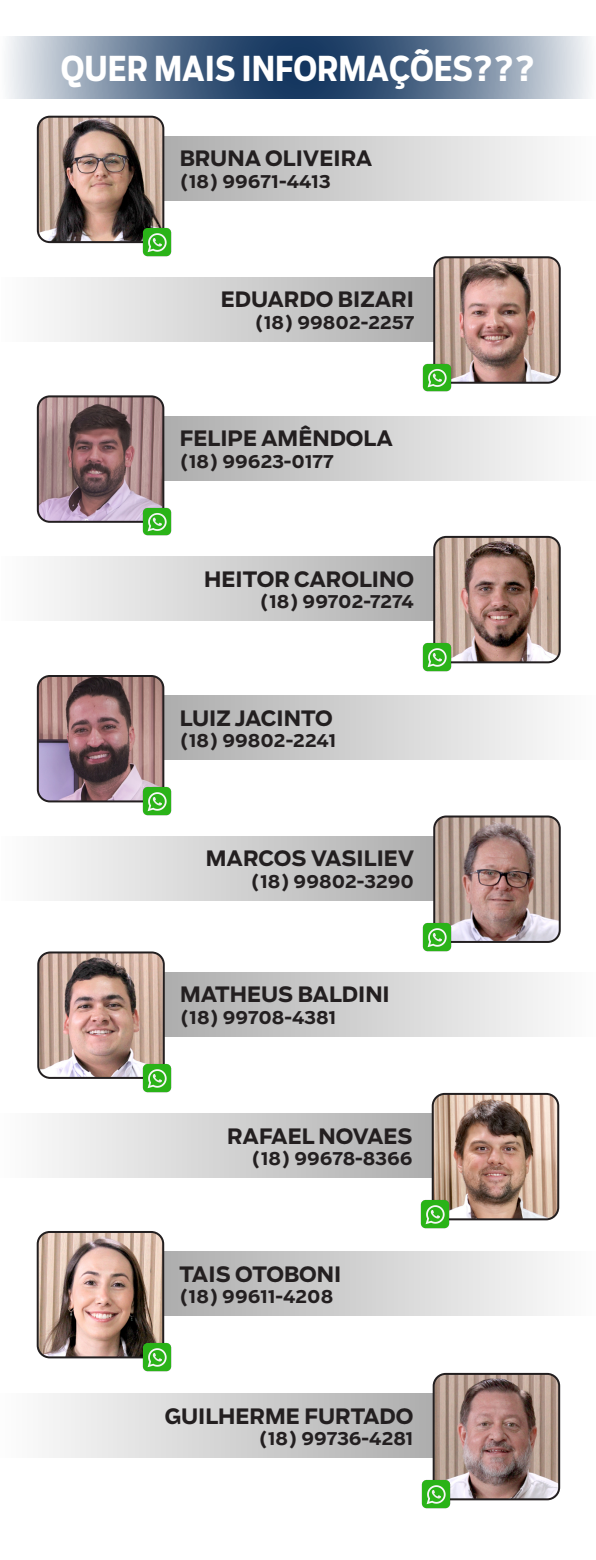
<style>
.page{position:relative;width:596px;height:1560px;background:#fff}
.page>*{position:absolute;margin:0;border:0;box-sizing:border-box;transform-origin:0 0}
.t1{font:700 34px "Boomer Cond";color:#fff}
.t2{font:700 21px "Boomer";color:#231f20}
.t3{font:700 18px "Boomer";color:#231f20}
</style>
<div class="page">
<svg style="left:6px;top:36px;width:585px;height:63px;background:#6a809a"></svg>
<svg style="left:164px;top:136px;width:384px;height:65px;background:#cfcfcf"></svg>
<img style="left:38px;top:117px;width:125px;height:124px">
<div style="left:37px;top:116px;width:127px;height:127px;border:2px solid #231f20;border-radius:12px"></div>
<img style="left:142px;top:227px;width:29px;height:29px">
<svg style="left:49px;top:277px;width:384px;height:64px;background:#d1d1d1"></svg>
<img style="left:436px;top:258px;width:123px;height:124px">
<div style="left:433px;top:256px;width:127px;height:127px;border:2px solid #231f20;border-radius:12px"></div>
<img style="left:422px;top:363px;width:29px;height:29px">
<svg style="left:164px;top:416px;width:384px;height:64px;background:#cfcfcf"></svg>
<img style="left:40px;top:398px;width:121px;height:122px">
<div style="left:37px;top:395px;width:127px;height:128px;border:2px solid #231f20;border-radius:12px"></div>
<img style="left:142px;top:507px;width:29px;height:29px">
<svg style="left:49px;top:556px;width:384px;height:65px;background:#d1d1d1"></svg>
<img style="left:436px;top:537px;width:123px;height:125px">
<div style="left:433px;top:536px;width:127px;height:127px;border:2px solid #231f20;border-radius:12px"></div>
<img style="left:422px;top:642px;width:29px;height:29px">
<svg style="left:164px;top:695px;width:384px;height:65px;background:#cfcfcf"></svg>
<img style="left:38px;top:677px;width:125px;height:124px">
<div style="left:37px;top:675px;width:127px;height:127px;border:2px solid #231f20;border-radius:12px"></div>
<img style="left:142px;top:786px;width:29px;height:29px">
<svg style="left:49px;top:836px;width:384px;height:64px;background:#d1d1d1"></svg>
<img style="left:436px;top:818px;width:123px;height:123px">
<div style="left:433px;top:815px;width:127px;height:127px;border:2px solid #231f20;border-radius:12px"></div>
<img style="left:422px;top:922px;width:29px;height:28px">
<svg style="left:165px;top:972px;width:384px;height:64px;background:#d0d0d0"></svg>
<img style="left:39px;top:954px;width:123px;height:123px">
<div style="left:37px;top:951px;width:128px;height:127px;border:2px solid #231f20;border-radius:12px"></div>
<img style="left:143px;top:1063px;width:28px;height:28px">
<svg style="left:48px;top:1113px;width:383px;height:64px;background:#d0d0d0"></svg>
<img style="left:434px;top:1095px;width:124px;height:124px">
<div style="left:431px;top:1092px;width:128px;height:128px;border:2px solid #231f20;border-radius:12px"></div>
<img style="left:420px;top:1199px;width:29px;height:29px">
<svg style="left:164px;top:1251px;width:384px;height:64px;background:#cfcfcf"></svg>
<img style="left:38px;top:1233px;width:123px;height:124px">
<div style="left:37px;top:1230px;width:127px;height:128px;border:2px solid #231f20;border-radius:12px"></div>
<img style="left:142px;top:1342px;width:29px;height:29px">
<svg style="left:49px;top:1393px;width:383px;height:64px;background:#d0d0d0"></svg>
<img style="left:435px;top:1375px;width:124px;height:123px">
<div style="left:432px;top:1372px;width:128px;height:127px;border:2px solid #231f20;border-radius:12px"></div>
<img style="left:421px;top:1479px;width:29px;height:29px">
<h1 class="t1" style="left:61px;top:48px;width:475px">QUER MAIS INFORMAÇÕES???</h1>
<p class="t2" style="left:180px;top:145px;width:194px">BRUNA OLIVEIRA</p>
<p class="t3" style="left:180px;top:170px;width:152px">(18) 99671-4413</p>
<p class="t2" style="left:221px;top:286px;width:194px">EDUARDO BIZARI</p>
<p class="t3" style="left:254px;top:310px;width:161px">(18) 99802-2257</p>
<p class="t2" style="left:180px;top:425px;width:214px">FELIPE AMÊNDOLA</p>
<p class="t3" style="left:180px;top:449px;width:155px">(18) 99623-0177</p>
<p class="t2" style="left:204px;top:565px;width:211px">HEITOR CAROLINO</p>
<p class="t3" style="left:260px;top:590px;width:155px">(18) 99702-7274</p>
<p class="t2" style="left:180px;top:704px;width:154px">LUIZ JACINTO</p>
<p class="t3" style="left:180px;top:729px;width:158px">(18) 99802-2241</p>
<p class="t2" style="left:206px;top:845px;width:210px">MARCOS VASILIEV</p>
<p class="t3" style="left:251px;top:869px;width:164px">(18) 99802-3290</p>
<p class="t2" style="left:180px;top:981px;width:211px">MATHEUS BALDINI</p>
<p class="t3" style="left:180px;top:1005px;width:157px">(18) 99708-4381</p>
<p class="t2" style="left:227px;top:1122px;width:186px">RAFAEL NOVAES</p>
<p class="t3" style="left:251px;top:1147px;width:162px">(18) 99678-8366</p>
<p class="t2" style="left:179px;top:1260px;width:163px">TAIS OTOBONI</p>
<p class="t3" style="left:179px;top:1285px;width:155px">(18) 99611-4208</p>
<p class="t2" style="left:165px;top:1402px;width:250px">GUILHERME FURTADO</p>
<p class="t3" style="left:258px;top:1426px;width:156px">(18) 99736-4281</p>
</div>
